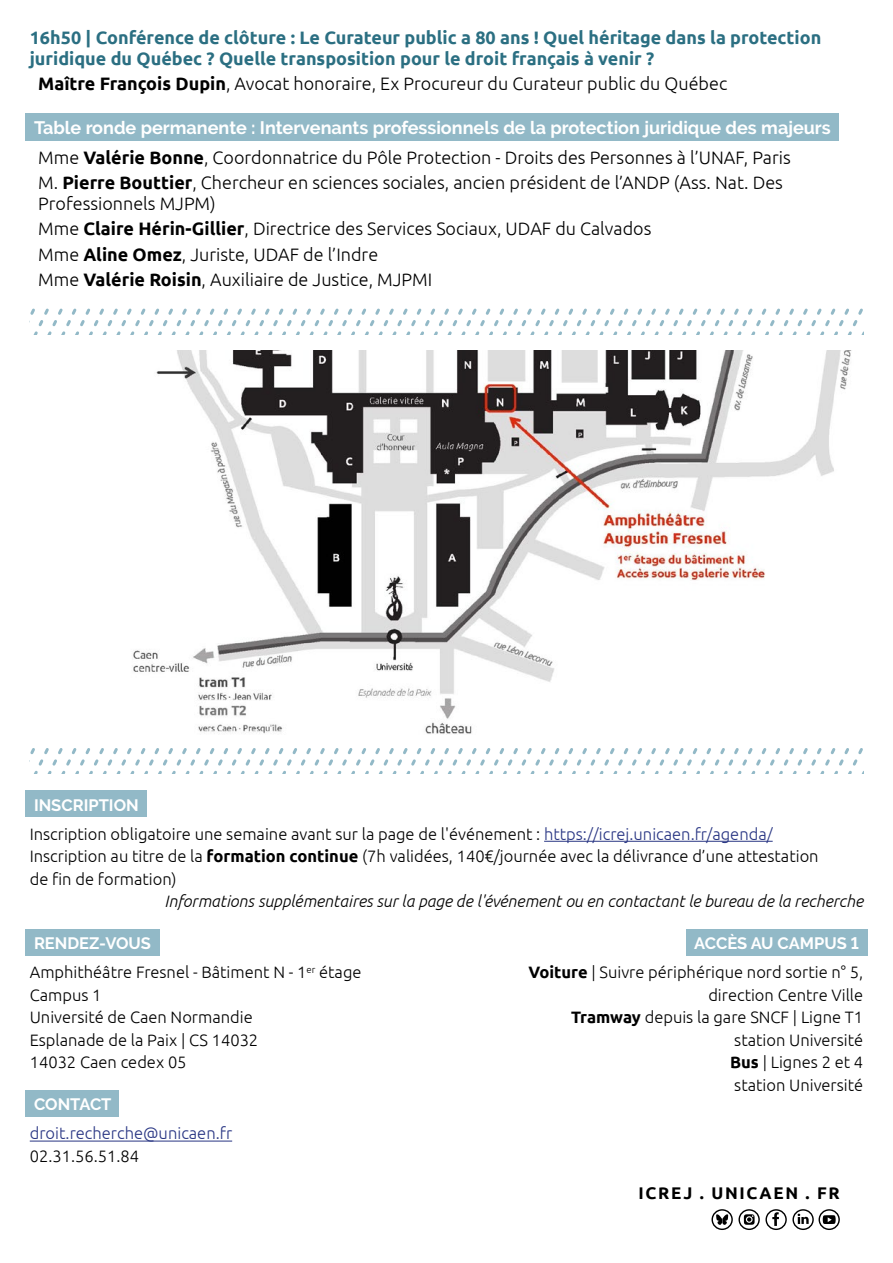
<style>
.page{position:relative;width:893px;height:1263px;background:#fff}
.page>*{position:absolute;margin:0;border:0;box-sizing:border-box;transform-origin:0 0}
.t1{font:300 18px/25.2px "Ubuntu";color:#000}
.t2{font:700 18px/21px "Ubuntu";color:#2b6f82}
.t3{font:700 18px "Raleway";color:#fff}
.t4{font:700 16.95px "Ubuntu";letter-spacing:.1em;color:#000}
.t5{font:300 16.5px/22.5px "Ubuntu";color:#000}
.t6{font:italic 300 16.5px "Ubuntu";color:#000}
.t7{font:700 16.5px "Raleway";color:#fff}
.t8{font:300 16.5px "Ubuntu";color:#283583}
.s1{font-weight:700}
.s2{color:#283583}
</style>
<div class="page">
<div style="left:711px;top:1209px;width:22px;height:21px;border:1px solid #000;border-radius:50%"></div>
<svg style="left:772px;top:1212px;width:7px;height:14px"></svg>
<div style="left:765px;top:1209px;width:22px;height:21px;border:1px solid #000;border-radius:50%"></div>
<div style="left:792px;top:1209px;width:22px;height:21px;border:1px solid #000;border-radius:50%"></div>
<svg style="left:798px;top:1214px;width:11px;height:10px"></svg>
<div style="left:738px;top:1209px;width:22px;height:21px;border:1px solid #000;border-radius:50%"></div>
<svg style="left:744px;top:1214px;width:11px;height:11px"></svg>
<div style="left:818px;top:1209px;width:22px;height:21px;border:1px solid #000;border-radius:50%"></div>
<svg style="left:823px;top:1215px;width:13px;height:9px"></svg>
<svg style="left:716px;top:1214px;width:12px;height:11px"></svg>
<svg style="left:30px;top:748px;width:833px;height:26px"></svg>
<svg style="left:30px;top:308px;width:833px;height:26px"></svg>
<img style="left:133px;top:351px;width:718px;height:383px">
<div style="left:26px;top:791px;width:121px;height:26px;background:#92b9c7"></div>
<hr style="left:544px;top:841px;width:229px;height:1px;background:#283583">
<div style="left:26px;top:929px;width:134px;height:27px;background:#92b9c7"></div>
<div style="left:26px;top:1091px;width:93px;height:26px;background:#92b9c7"></div>
<hr style="left:30px;top:1140px;width:202px;height:1px;background:#283583">
<div style="left:686px;top:929px;width:181px;height:27px;background:#92b9c7"></div>
<div style="left:26px;top:113px;width:813px;height:28px;background:#92b9c7"></div>
<p class="t2" style="left:30px;top:27px;width:793px">16h50 | Conférence de clôture : Le Curateur public a 80 ans ! Quel héritage dans la protection juridique du Québec ? Quelle transposition pour le droit français à venir ?</p>
<p class="t1" style="left:38px;top:71px;width:690px"><span class="s1">Maître François Dupin</span>, Avocat honoraire, Ex Procureur du Curateur public du Québec</p>
<p class="t3" style="left:34px;top:118px;width:798px">Table ronde permanente : Intervenants professionnels de la protection juridique des majeurs</p>
<p class="t1" style="left:38px;top:144px;width:754px">Mme <span class="s1">Valérie Bonne</span>, Coordonnatrice du Pôle Protection - Droits des Personnes à l’UNAF, Paris<br>M. <span class="s1">Pierre Bouttier</span>, Chercheur en sciences sociales, ancien président de l’ANDP (Ass. Nat. Des</p>
<p class="t1" style="left:38px;top:191px;width:615px">Professionnels MJPM)<br>Mme <span class="s1">Claire Hérin-Gillier</span>, Directrice des Services Sociaux, UDAF du Calvados Mme <span class="s1">Aline Omez</span>, Juriste, UDAF de l’Indre<br>Mme <span class="s1">Valérie Roisin</span>, Auxiliaire de Justice, MJPMI</p>
<p class="t7" style="left:34px;top:795px;width:106px">INSCRIPTION</p>
<p class="t5" style="left:30px;top:822px;width:790px">Inscription obligatoire une semaine avant sur la page de l'événement : <span class="s2">https://icrej.unicaen.fr/agenda/<br></span>Inscription au titre de la <span class="s1">formation continue</span> (7h validées, 140€/journée avec la délivrance d’une attestation de fin de formation)</p>
<p class="t6" style="left:165px;top:891px;width:700px">Informations supplémentaires sur la page de l'événement ou en contactant le bureau de la recherche</p>
<p class="t7" style="left:34px;top:934px;width:119px">RENDEZ-VOUS</p>
<p class="t5" style="left:30px;top:961px;width:333px">Amphithéâtre Fresnel - Bâtiment N - 1<sup>er</sup> étage<br>Campus 1<br>Université de Caen Normandie<br>Esplanade de la Paix | CS 14032<br>14032 Caen cedex 05</p>
<p class="t7" style="left:34px;top:1095px;width:79px">CONTACT</p>
<p class="t8" style="left:30px;top:1123px;width:204px">droit.recherche@unicaen.fr</p>
<p class="t5" style="left:30px;top:1144px;width:111px">02.31.56.51.84</p>
<p class="t7" style="left:694px;top:934px;width:166px">ACCÈS AU CAMPUS 1</p>
<p class="t5" style="left:528px;top:961px;width:336px;text-align:right"><span class="s1">Voiture</span> | Suivre périphérique nord sortie n° 5, direction Centre Ville<br><span class="s1">Tramway</span> depuis la gare SNCF | Ligne T1 station Université<br><span class="s1">Bus</span> | Lignes 2 et 4<br>station Université</p>
<p class="t4" style="left:638px;top:1183px;width:203px">ICREJ . UNICAEN . FR</p>
</div>
